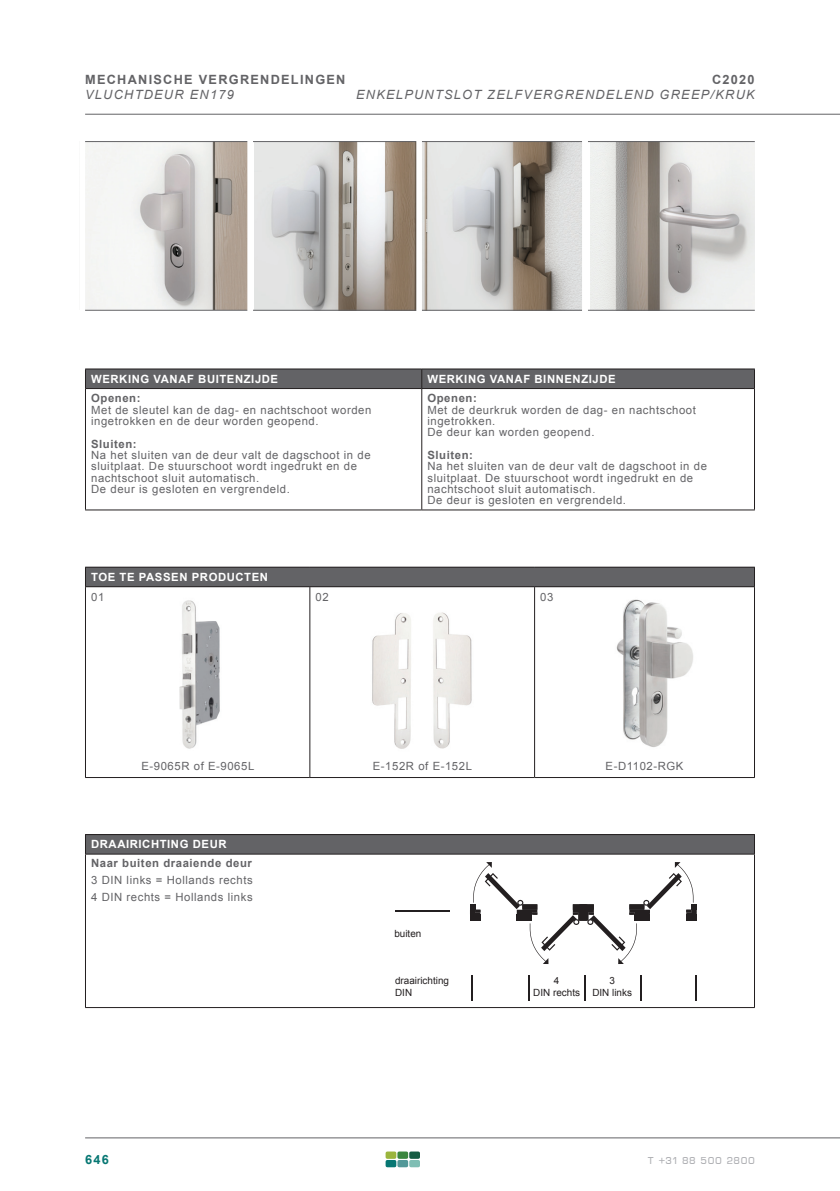
<style>
.page{position:relative;width:840px;height:1191px;background:#fff}
.page>*{position:absolute;margin:0;border:0;box-sizing:border-box;transform-origin:0 0}
.t1{font:italic 12.8px "Arial";letter-spacing:.1em;color:#636366}
.t2{font:700 12.8px "Arial";letter-spacing:.1em;color:#636366}
.t3{font:700 12.8px "Arial";color:#077773}
.t4{font:12px "Eurostile DCD";letter-spacing:.05em;color:#adaeb2}
.t5{font:11.4px/11.4px "Arial";letter-spacing:.05em;color:#636366}
.t6{font:700 11.4px "Arial";letter-spacing:.05em;color:#fff}
.t7{font:700 11.4px "Arial";letter-spacing:.05em;color:#636366}
.t8{font:9.8px/11.8px "Arial";color:#231f20;text-align:center}
</style>
<div class="page">
<hr style="left:85px;top:1137px;width:754px;height:1px;background:#636366">
<svg style="left:385px;top:1151px;width:35px;height:16px"></svg>
<hr style="left:85px;top:114px;width:754px;height:1px;background:#636366">
<img style="left:85px;top:142px;width:162px;height:168px">
<img style="left:590px;top:142px;width:164px;height:168px">
<img style="left:422px;top:142px;width:160px;height:168px">
<img style="left:254px;top:142px;width:162px;height:168px">
<hr style="left:84px;top:310px;width:670px;height:1px;background:#636366">
<hr style="left:84px;top:141px;width:670px;height:1px;background:#636366">
<div style="left:416px;top:139px;width:5px;height:174px;background:#fff"></div>
<div style="left:247px;top:140px;width:6px;height:185px;background:#fff"></div>
<div style="left:582px;top:140px;width:5px;height:185px;background:#fff"></div>
<hr style="left:85px;top:388px;width:336px;height:1px;background:#231f20">
<hr style="left:421px;top:388px;width:333px;height:1px;background:#231f20">
<hr style="left:421px;top:389px;width:1px;height:120px;background:#231f20">
<div style="left:85px;top:369px;width:669px;height:19px;background:#636366"></div>
<hr style="left:85px;top:389px;width:1px;height:120px;background:#231f20">
<hr style="left:753px;top:389px;width:1px;height:120px;background:#231f20">
<hr style="left:85px;top:509px;width:336px;height:1px;background:#231f20">
<hr style="left:421px;top:509px;width:333px;height:1px;background:#231f20">
<div style="left:79px;top:136px;width:6px;height:186px;background:#fff"></div>
<div style="left:85px;top:567px;width:669px;height:20px;background:#636366"></div>
<hr style="left:85px;top:586px;width:225px;height:1px;background:#231f20">
<hr style="left:310px;top:586px;width:224px;height:1px;background:#231f20">
<hr style="left:534px;top:586px;width:220px;height:1px;background:#231f20">
<hr style="left:309px;top:587px;width:1px;height:190px;background:#231f20">
<hr style="left:85px;top:567px;width:225px;height:1px;background:#231f20">
<svg style="left:85px;top:567px;width:1px;height:19px"></svg>
<hr style="left:310px;top:567px;width:224px;height:1px;background:#231f20">
<hr style="left:534px;top:567px;width:220px;height:1px;background:#231f20">
<hr style="left:85px;top:587px;width:1px;height:190px;background:#231f20">
<hr style="left:534px;top:587px;width:1px;height:190px;background:#231f20">
<hr style="left:753px;top:587px;width:1px;height:190px;background:#231f20">
<hr style="left:85px;top:777px;width:225px;height:1px;background:#231f20">
<hr style="left:310px;top:777px;width:224px;height:1px;background:#231f20">
<hr style="left:534px;top:777px;width:220px;height:1px;background:#231f20">
<img style="left:179px;top:600px;width:41px;height:149px">
<img style="left:433px;top:612px;width:39px;height:137px">
<img style="left:372px;top:613px;width:39px;height:136px">
<img style="left:616px;top:599px;width:77px;height:148px">
<div style="left:85px;top:834px;width:669px;height:20px;background:#636366"></div>
<hr style="left:85px;top:853px;width:669px;height:1px;background:#231f20">
<hr style="left:753px;top:854px;width:1px;height:153px;background:#231f20">
<hr style="left:85px;top:834px;width:669px;height:1px;background:#231f20">
<svg style="left:85px;top:835px;width:1px;height:18px"></svg>
<hr style="left:85px;top:854px;width:1px;height:153px;background:#231f20">
<hr style="left:85px;top:1007px;width:669px;height:1px;background:#231f20">
<svg style="left:470px;top:862px;width:226px;height:102px"></svg>
<hr style="left:395px;top:910px;width:55px;height:2px;background:#231f20">
<svg style="left:471px;top:975px;width:1px;height:25px"></svg>
<hr style="left:527px;top:975px;width:2px;height:25px;background:#231f20">
<hr style="left:694px;top:975px;width:2px;height:25px;background:#231f20">
<hr style="left:639px;top:975px;width:2px;height:25px;background:#231f20">
<p class="t2" style="left:85px;top:71px;width:262px">MECHANISCHE VERGRENDELINGEN</p>
<p class="t1" style="left:85px;top:86px;width:150px">VLUCHTDEUR EN179</p>
<p class="t2" style="left:711px;top:71px;width:44px">C2020</p>
<p class="t1" style="left:356px;top:86px;width:400px">ENKELPUNTSLOT ZELFVERGRENDELEND GREEP/KRUK</p>
<p class="t6" style="left:91px;top:371px;width:188px">WERKING VANAF BUITENZIJDE</p>
<p class="t6" style="left:427px;top:371px;width:190px">WERKING VANAF BINNENZIJDE</p>
<p class="t7" style="left:91px;top:391px;width:51px">Openen:</p>
<p class="t5" style="left:91px;top:404px;width:282px">Met de sleutel kan de dag- en nachtschoot worden ingetrokken en de deur worden geopend.</p>
<p class="t7" style="left:91px;top:436px;width:47px">Sluiten:</p>
<p class="t5" style="left:91px;top:449px;width:281px">Na het sluiten van de deur valt de dagschoot in de sluitplaat. De stuurschoot wordt ingedrukt en de nachtschoot sluit automatisch.<br>De deur is gesloten en vergrendeld.</p>
<p class="t7" style="left:427px;top:391px;width:51px">Openen:</p>
<p class="t5" style="left:427px;top:404px;width:270px">Met de deurkruk worden de dag- en nachtschoot ingetrokken.<br>De deur kan worden geopend.</p>
<p class="t7" style="left:427px;top:447px;width:47px">Sluiten:</p>
<p class="t5" style="left:427px;top:461px;width:281px">Na het sluiten van de deur valt de dagschoot in de sluitplaat. De stuurschoot wordt ingedrukt en de nachtschoot sluit automatisch.<br>De deur is gesloten en vergrendeld.</p>
<p class="t6" style="left:91px;top:569px;width:178px">TOE TE PASSEN PRODUCTEN</p>
<p class="t5" style="left:91px;top:591px;width:15px">01</p>
<p class="t5" style="left:315px;top:591px;width:15px">02</p>
<p class="t5" style="left:540px;top:591px;width:15px">03</p>
<p class="t5" style="left:141px;top:761px;width:114px">E-9065R of E-9065L</p>
<p class="t6" style="left:91px;top:837px;width:137px">DRAAIRICHTING DEUR</p>
<p class="t7" style="left:91px;top:855px;width:162px">Naar buiten draaiende deur</p>
<p class="t5" style="left:91px;top:871px;width:163px;line-height:17px">3 DIN links = Hollands rechts<br>4 DIN rechts = Hollands links</p>
<p class="t5" style="left:372px;top:761px;width:101px">E-152R of E-152L</p>
<p class="t8" style="left:394px;top:927px;width:28px">buiten</p>
<p class="t5" style="left:605px;top:761px;width:79px">E-D1102-RGK</p>
<p class="t8" style="left:395px;top:975px;width:55px;text-align:left">draairichting<br>DIN</p>
<p class="t8" style="left:533px;top:975px;width:48px">4<br>DIN rechts</p>
<p class="t8" style="left:592px;top:975px;width:41px">3<br>DIN links</p>
<p class="t3" style="left:85px;top:1151px;width:25px">646</p>
<p class="t4" style="left:647px;top:1153px;width:108px">t +31 88 500 2800</p>
</div>
